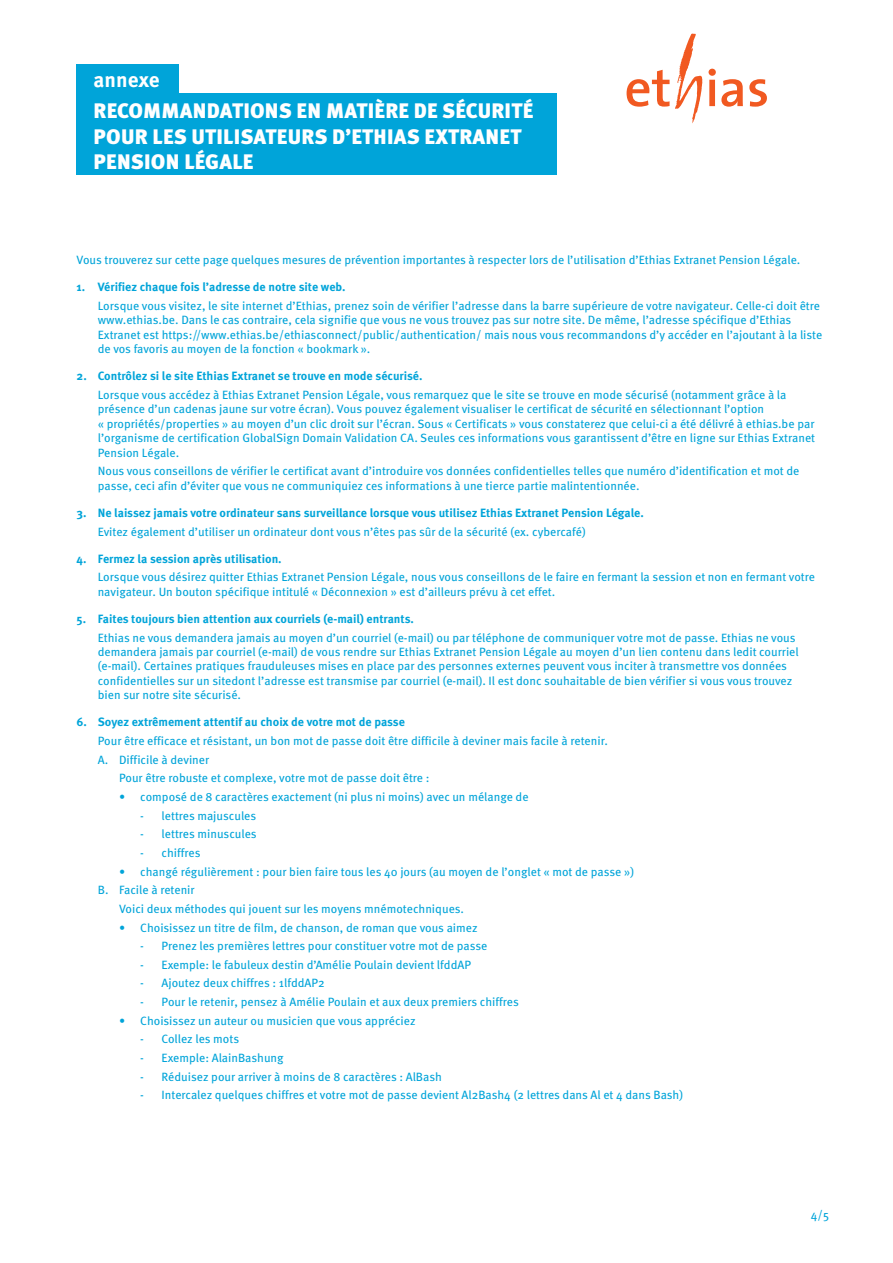
<style>
.page{position:relative;width:893px;height:1263px;background:#fff}
.page>*{position:absolute;margin:0;border:0;box-sizing:border-box;transform-origin:0 0}
.t1{font:900 21px/25.2px "Meta Pro";letter-spacing:.01em;color:#fff}
.t2{font:700 21px "Meta Pro";color:#fff}
.t3{font:12px/14.4px "Meta Pro";color:#00a4d9}
.t4{font:700 12px "Meta Pro";color:#00a4d9}
</style>
<div class="page">
<div style="left:77px;top:64px;width:102px;height:30px;background:#00a4d9"></div>
<div style="left:77px;top:94px;width:480px;height:34px;background:#00a4d9"></div>
<div style="left:77px;top:123px;width:480px;height:51px;background:#00a4d9"></div>
<svg style="left:627px;top:33px;width:75px;height:90px"></svg>
<svg style="left:708px;top:69px;width:35px;height:38px"></svg>
<svg style="left:749px;top:79px;width:18px;height:28px"></svg>
<p class="t2" style="left:94px;top:63px;width:68px">annexe</p>
<p class="t1" style="left:94px;top:98px;width:441px">RECOMMANDATIONS EN MATIÈRE DE SÉCURITÉ</p>
<p class="t1" style="left:94px;top:123px;width:429px">POUR LES UTILISATEURS D’ETHIAS EXTRANET<br>PENSION LÉGALE</p>
<p class="t3" style="left:77px;top:252px;width:725px">Vous trouverez sur cette page quelques mesures de prévention importantes à respecter lors de l’utilisation d’Ethias Extranet Pension Légale.</p>
<p class="t4" style="left:77px;top:278px;width:271px">1. Vérifiez chaque fois l’adresse de notre site web.</p>
<p class="t3" style="left:98px;top:298px;width:726px">Lorsque vous visitez, le site internet d’Ethias, prenez soin de vérifier l’adresse dans la barre supérieure de votre navigateur. Celle-ci doit être www.ethias.be. Dans le cas contraire, cela signifie que vous ne vous trouvez pas sur notre site. De même, l’adresse spécifique d’Ethias Extranet est https://www.ethias.be/ethiasconnect/public/authentication/ mais nous vous recommandons d’y accéder en l’ajoutant à la liste de vos favoris au moyen de la fonction « bookmark ».</p>
<p class="t4" style="left:77px;top:367px;width:347px">2. Contrôlez si le site Ethias Extranet se trouve en mode sécurisé.</p>
<p class="t3" style="left:98px;top:387px;width:719px">Lorsque vous accédez à Ethias Extranet Pension Légale, vous remarquez que le site se trouve en mode sécurisé (notamment grâce à la présence d’un cadenas jaune sur votre écran). Vous pouvez également visualiser le certificat de sécurité en sélectionnant l’option<br>« propriétés/properties » au moyen d’un clic droit sur l’écran. Sous « Certificats » vous constaterez que celui-ci a été délivré à ethias.be par l’organisme de certification GlobalSign Domain Validation CA. Seules ces informations vous garantissent d’être en ligne sur Ethias Extranet Pension Légale.</p>
<p class="t3" style="left:98px;top:463px;width:703px">Nous vous conseillons de vérifier le certificat avant d’introduire vos données confidentielles telles que numéro d’identification et mot de passe, ceci afin d’éviter que vous ne communiquiez ces informations à une tierce partie malintentionnée.</p>
<p class="t4" style="left:77px;top:503px;width:569px">3. Ne laissez jamais votre ordinateur sans surveillance lorsque vous utilisez Ethias Extranet Pension Légale.</p>
<p class="t3" style="left:98px;top:523px;width:489px">Evitez également d’utiliser un ordinateur dont vous n’êtes pas sûr de la sécurité (ex. cybercafé)</p>
<p class="t4" style="left:77px;top:549px;width:207px">4. Fermez la session après utilisation.</p>
<p class="t3" style="left:98px;top:569px;width:719px">Lorsque vous désirez quitter Ethias Extranet Pension Légale, nous vous conseillons de le faire en fermant la session et non en fermant votre navigateur. Un bouton spécifique intitulé « Déconnexion » est d’ailleurs prévu à cet effet.</p>
<p class="t4" style="left:77px;top:609px;width:339px">5. Faites toujours bien attention aux courriels (e-mail) entrants.</p>
<p class="t3" style="left:98px;top:629px;width:702px">Ethias ne vous demandera jamais au moyen d’un courriel (e-mail) ou par téléphone de communiquer votre mot de passe. Ethias ne vous demandera jamais par courriel (e-mail) de vous rendre sur Ethias Extranet Pension Légale au moyen d’un lien contenu dans ledit courriel (e-mail). Certaines pratiques frauduleuses mises en place par des personnes externes peuvent vous inciter à transmettre vos données confidentielles sur un sitedont l’adresse est transmise par courriel (e-mail). Il est donc souhaitable de bien vérifier si vous vous trouvez bien sur notre site sécurisé.</p>
<p class="t4" style="left:77px;top:713px;width:330px">6. Soyez extrêmement attentif au choix de votre mot de passe</p>
<p class="t3" style="left:98px;top:733px;width:512px">Pour être efficace et résistant, un bon mot de passe doit être difficile à deviner mais facile à retenir.</p>
<p class="t3" style="left:98px;top:751px;width:113px">A. Difficile à deviner</p>
<p class="t3" style="left:119px;top:770px;width:312px">Pour être robuste et complexe, votre mot de passe doit être :</p>
<p class="t3" style="left:119px;top:789px;width:411px">• composé de 8 caractères exactement (ni plus ni moins) avec un mélange de</p>
<p class="t3" style="left:140px;top:807px;width:117px">- lettres majuscules</p>
<p class="t3" style="left:140px;top:826px;width:118px">- lettres minuscules</p>
<p class="t3" style="left:140px;top:845px;width:62px">- chiffres</p>
<p class="t3" style="left:119px;top:863px;width:516px">• changé régulièrement : pour bien faire tous les 40 jours (au moyen de l’onglet « mot de passe »)</p>
<p class="t3" style="left:98px;top:882px;width:98px">B. Facile à retenir</p>
<p class="t3" style="left:119px;top:901px;width:347px">Voici deux méthodes qui jouent sur les moyens mnémotechniques.</p>
<p class="t3" style="left:119px;top:919px;width:360px">• Choisissez un titre de film, de chanson, de roman que vous aimez</p>
<p class="t3" style="left:140px;top:938px;width:349px">- Prenez les premières lettres pour constituer votre mot de passe</p>
<p class="t3" style="left:140px;top:957px;width:332px">- Exemple: le fabuleux destin d’Amélie Poulain devient lfddAP</p>
<p class="t3" style="left:140px;top:975px;width:186px">- Ajoutez deux chiffres : 1lfddAP2</p>
<p class="t3" style="left:140px;top:994px;width:380px">- Pour le retenir, pensez à Amélie Poulain et aux deux premiers chiffres</p>
<p class="t3" style="left:119px;top:1012px;width:298px">• Choisissez un auteur ou musicien que vous appréciez</p>
<p class="t3" style="left:140px;top:1031px;width:100px">- Collez les mots</p>
<p class="t3" style="left:140px;top:1050px;width:145px">- Exemple: AlainBashung</p>
<p class="t3" style="left:140px;top:1068px;width:303px">- Réduisez pour arriver à moins de 8 caractères : AlBash</p>
<p class="t3" style="left:140px;top:1087px;width:544px">- Intercalez quelques chiffres et votre mot de passe devient Al2Bash4 (2 lettres dans Al et 4 dans Bash)</p>
<p class="t3" style="left:811px;top:1206px;width:20px">4/5</p>
</div>
